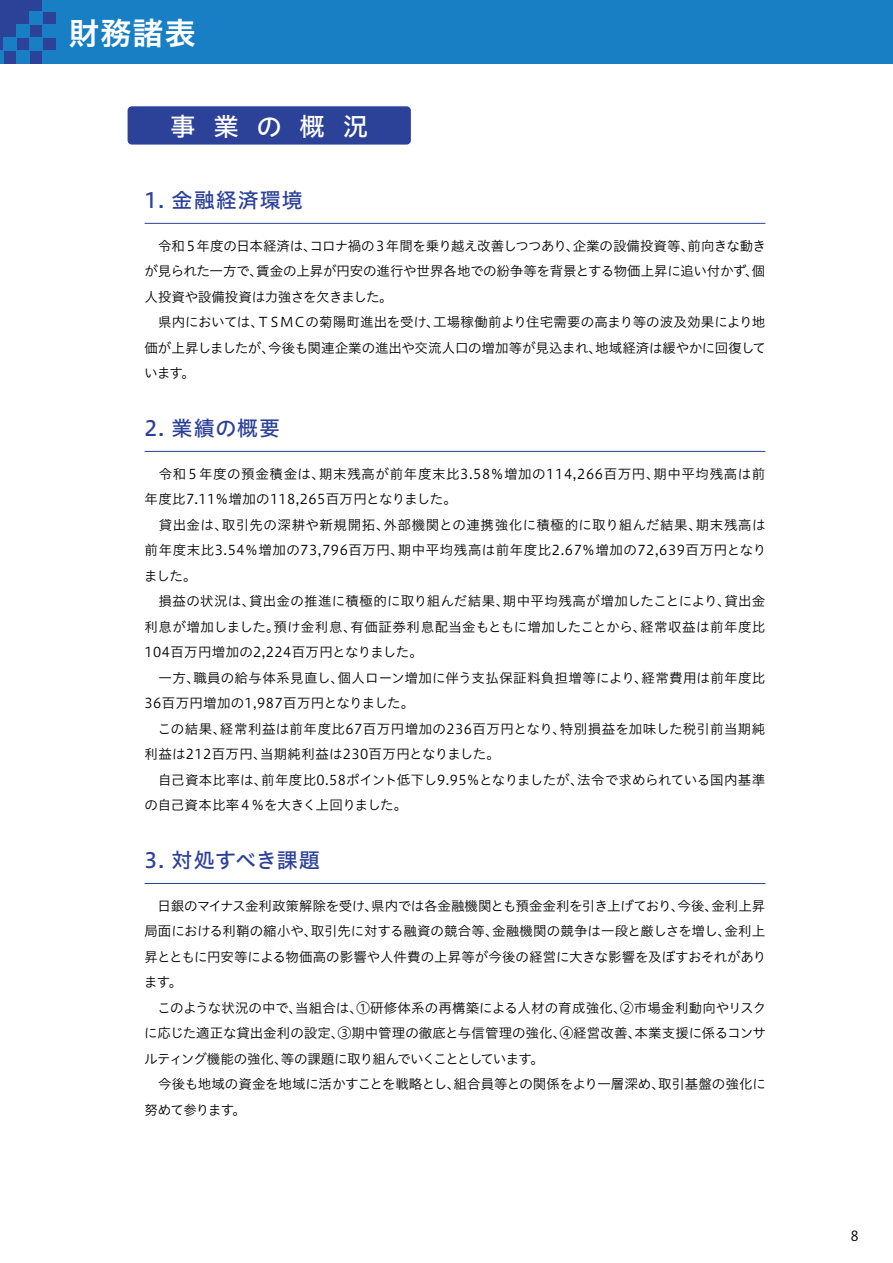
<style>
.page{position:relative;width:893px;height:1263px;background:#fff}
.page>*{position:absolute;margin:0;border:0;box-sizing:border-box;transform-origin:0 0}
.t1{font:31.5px "Hiragino UD Sans Std W6";color:#fff}
.t2{font:25.5px "Hiragino UD Sans Std W5";letter-spacing:.695em;color:#fff}
.t3{font:21px "Hiragino UD Sans Std W5";letter-spacing:.05em;color:#2c4198}
.t4{font:21px "Hiragino UD Sans Std W5";letter-spacing:.01em;color:#2c4198}
.t5{font:13.8px "Hiragino UD Sans Std W3";color:#000}
.t6{font:13.5px/25.5px "Hiragino UD Sans Std W3";color:#000}
.t7{font:13.5px/25.5px "Hiragino UD Sans Std W3";letter-spacing:.03em;color:#000}
</style>
<div class="page">
<div style="left:0;top:0;width:893px;height:64px;background:#187fc4"></div>
<div style="left:0;top:0;width:55px;height:64px;background:#2c4198"></div>
<div style="left:42px;top:0;width:13px;height:12px;background:#187fc4"></div>
<div style="left:29px;top:12px;width:13px;height:13px;background:#187fc4"></div>
<div style="left:16px;top:25px;width:13px;height:13px;background:#187fc4"></div>
<div style="left:3px;top:38px;width:13px;height:13px;background:#187fc4"></div>
<div style="left:42px;top:25px;width:13px;height:13px;background:#187fc4"></div>
<div style="left:29px;top:38px;width:13px;height:13px;background:#187fc4"></div>
<div style="left:16px;top:51px;width:13px;height:13px;background:#187fc4"></div>
<div style="left:42px;top:51px;width:13px;height:13px;background:#187fc4"></div>
<svg style="left:0;top:51px;width:3px;height:13px"></svg>
<div style="left:128px;top:106px;width:283px;height:39px;background:#2c4198;border-radius:4px"></div>
<hr style="left:145px;top:223px;width:620px;height:1px;background:#2c4198">
<hr style="left:145px;top:451px;width:620px;height:1px;background:#2c4198">
<hr style="left:145px;top:883px;width:620px;height:1px;background:#2c4198">
<h1 class="t1" style="left:68px;top:9px;width:129px">財務諸表</h1>
<h2 class="t2" style="left:170px;top:107px;width:200px">事業の概況</h2>
<h3 class="t3" style="left:145px;top:184px;width:160px">1. 金融経済環境</h3>
<p class="t6" style="left:144px;top:232px;width:623px">　令和５年度の日本経済は、コロナ禍の３年間を乗り越え改善しつつあり、企業の設備投資等、前向きな動きが見られた一方で、賃金の上昇が円安の進行や世界各地での紛争等を背景とする物価上昇に追い付かず、個人投資や設備投資は力強さを欠きました。<br>　県内においては、ＴＳＭＣの菊陽町進出を受け、工場稼働前より住宅需要の高まり等の波及効果により地価が上昇しましたが、今後も関連企業の進出や交流人口の増加等が見込まれ、地域経済は緩やかに回復しています。</p>
<h3 class="t3" style="left:145px;top:412px;width:137px">2. 業績の概要</h3>
<p class="t7" style="left:144px;top:460px;width:624px">　令和５年度の預金積金は、期末残高が前年度末比3.58％増加の114,266百万円、期中平均残高は前年度比7.11％増加の118,265百万円となりました。<br>　貸出金は、取引先の深耕や新規開拓、外部機関との連携強化に積極的に取り組んだ結果、期末残高は前年度末比3.54％増加の73,796百万円、期中平均残高は前年度比2.67％増加の72,639百万円となりました。<br>　損益の状況は、貸出金の推進に積極的に取り組んだ結果、期中平均残高が増加したことにより、貸出金利息が増加しました。預け金利息、有価証券利息配当金もともに増加したことから、経常収益は前年度比104百万円増加の2,224百万円となりました。<br>　一方、職員の給与体系見直し、個人ローン増加に伴う支払保証料負担増等により、経常費用は前年度比36百万円増加の1,987百万円となりました。<br>　この結果、経常利益は前年度比67百万円増加の236百万円となり、特別損益を加味した税引前当期純利益は212百万円、当期純利益は230百万円となりました。<br>　自己資本比率は、前年度比0.58ポイント低下し9.95％となりましたが、法令で求められている国内基準の自己資本比率４％を大きく上回りました。</p>
<h3 class="t4" style="left:145px;top:844px;width:177px">3. 対処すべき課題</h3>
<p class="t6" style="left:144px;top:892px;width:624px">　日銀のマイナス金利政策解除を受け、県内では各金融機関とも預金金利を引き上げており、今後、金利上昇局面における利鞘の縮小や、取引先に対する融資の競合等、金融機関の競争は一段と厳しさを増し、金利上昇とともに円安等による物価高の影響や人件費の上昇等が今後の経営に大きな影響を及ぼすおそれがあります。<br>　このような状況の中で、当組合は、①研修体系の再構築による人材の育成強化、②市場金利動向やリスクに応じた適正な貸出金利の設定、③期中管理の徹底と与信管理の強化、④経営改善、本業支援に係るコンサルティング機能の強化、等の課題に取り組んでいくこととしています。<br>　今後も地域の資金を地域に活かすことを戦略とし、組合員等との関係をより一層深め、取引基盤の強化に努めて参ります。</p>
<p class="t5" style="left:850px;top:1225px;width:10px">8</p>
</div>
